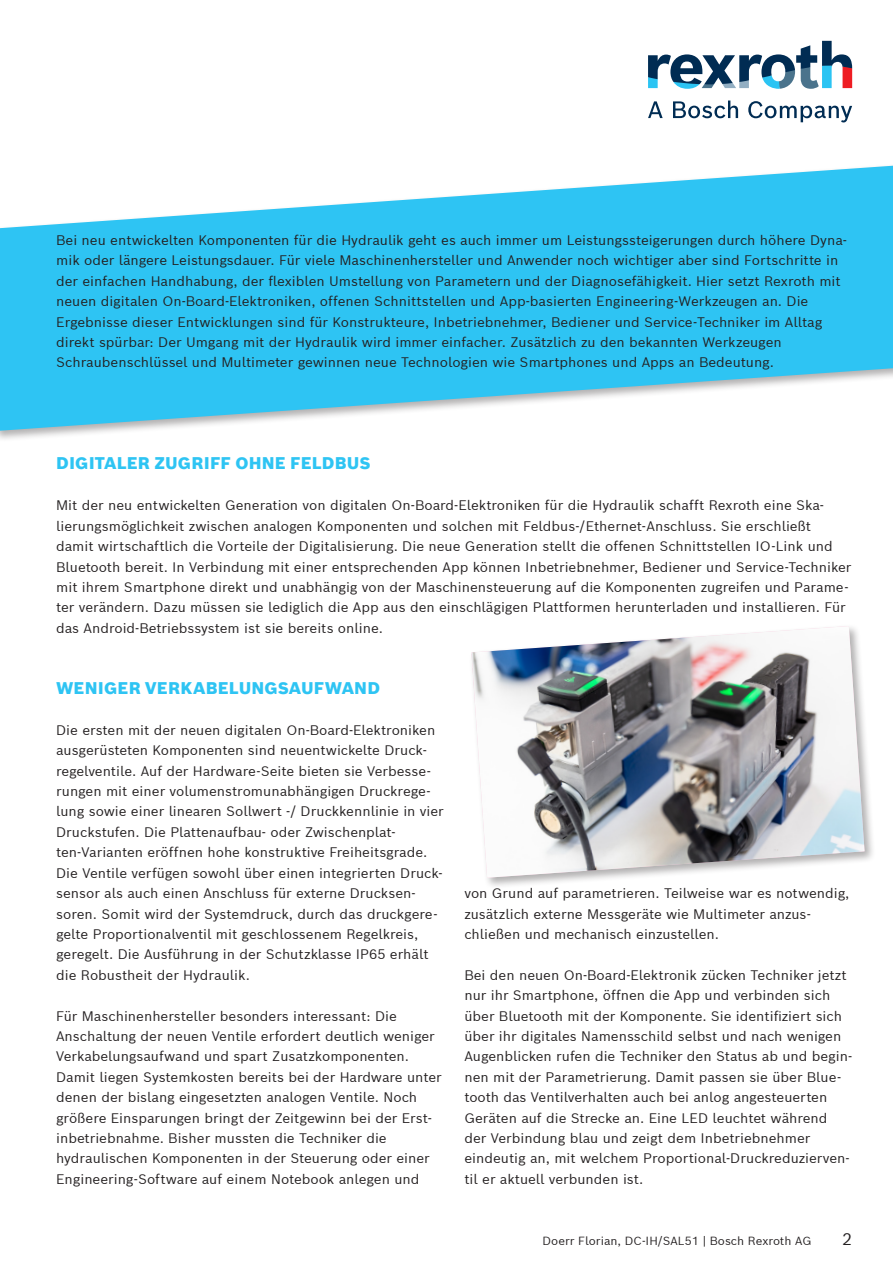
<style>
.page{position:relative;width:893px;height:1263px;background:#fff}
.page>*{position:absolute;margin:0;border:0;box-sizing:border-box;transform-origin:0 0}
._02_1_Subheadline_11{font:900 16.5px "Bosch Sans";letter-spacing:.01em;color:#2ec4f3}
._00_Page_No_11pt_Reg{font:16.5px "Bosch Sans";color:#231f20}
._03_Body_text_9pt_4{font:13.5px/20.4px "Bosch Sans";color:#231f20}
._00_Page_footer_7_7p{font:11.55px "Bosch Sans";color:#231f20}
</style>
<div class="page">
<svg style="left:648px;top:101px;width:15px;height:17px"></svg>
<svg style="left:673px;top:101px;width:65px;height:17px"></svg>
<svg style="left:748px;top:101px;width:104px;height:21px"></svg>
<svg style="left:648px;top:41px;width:204px;height:48px"></svg>
<svg style="left:0;top:166px;width:893px;height:265px;fill:#2ec4f3"></svg>
<div style="left:469px;top:624px;width:407px;height:265px;background:#231f20;opacity:.35"></div>
<img style="left:471px;top:626px;width:393px;height:252px">
<p class="_03_Body_text_9pt_4" style="left:56px;top:229px;width:792px">Bei neu entwickelten Komponenten für die Hydraulik geht es auch immer um Leistungssteigerungen durch höhere Dyna&shy;mik oder längere Leistungsdauer. Für viele Maschinenhersteller und Anwender noch wichtiger aber sind Fortschritte in der einfachen Handhabung, der flexiblen Umstellung von Parametern und der Diagnosefähigkeit. Hier setzt Rexroth mit neuen digitalen On-Board-Elektroniken, offenen Schnittstellen und App-basierten Engineering-Werkzeugen an. Die Ergebnisse dieser Entwicklungen sind für Konstrukteure, Inbetriebnehmer, Bediener und Service-Techniker im Alltag direkt spürbar: Der Umgang mit der Hydraulik wird immer einfacher. Zusätzlich zu den bekannten Werkzeugen Schraubenschlüssel und Multimeter gewinnen neue Technologien wie Smartphones und Apps an Bedeutung.</p>
<p class="_02_1_Subheadline_11" style="left:56px;top:453px;width:316px">DIGITALER ZUGRIFF OHNE FELDBUS</p>
<p class="_03_Body_text_9pt_4" style="left:56px;top:495px;width:797px">Mit der neu entwickelten Generation von digitalen On-Board-Elektroniken für die Hydraulik schafft Rexroth eine Ska&shy;lierungsmöglichkeit zwischen analogen Komponenten und solchen mit Feldbus-/Ethernet-Anschluss. Sie erschließt damit wirtschaftlich die Vorteile der Digitalisierung. Die neue Generation stellt die offenen Schnittstellen IO-Link und Bluetooth bereit. In Verbindung mit einer entsprechenden App können Inbetriebnehmer, Bediener und Service-Techniker mit ihrem Smartphone direkt und unabhängig von der Maschinensteuerung auf die Komponenten zugreifen und Parame&shy;ter verändern. Dazu müssen sie lediglich die App aus den einschlägigen Plattformen herunterladen und installieren. Für das Android-Betriebssystem ist sie bereits online.</p>
<p class="_02_1_Subheadline_11" style="left:56px;top:677px;width:325px">WENIGER VERKABELUNGSAUFWAND</p>
<p class="_03_Body_text_9pt_4" style="left:56px;top:719px;width:389px">Die ersten mit der neuen digitalen On-Board-Elektroniken ausgerüsteten Komponenten sind neuentwickelte Druck&shy;regelventile. Auf der Hardware-Seite bieten sie Verbesse&shy;rungen mit einer volumenstromunabhängigen Druckrege&shy;lung sowie einer linearen Sollwert -/ Druckkennlinie in vier Druckstufen. Die Plattenaufbau- oder Zwischenplat&shy;ten-Varianten eröffnen hohe konstruktive Freiheitsgrade.<br>Die Ventile verfügen sowohl über einen integrierten Druck&shy;sensor als auch einen Anschluss für externe Drucksen&shy;soren. Somit wird der Systemdruck, durch das druckgere&shy;gelte Proportionalventil mit geschlossenem Regelkreis, geregelt. Die Ausführung in der Schutzklasse IP65 erhält die Robustheit der Hydraulik.</p>
<p class="_03_Body_text_9pt_4" style="left:56px;top:1005px;width:387px">Für Maschinenhersteller besonders interessant: Die Anschaltung der neuen Ventile erfordert deutlich weniger Verkabelungsaufwand und spart Zusatzkomponenten.<br>Damit liegen Systemkosten bereits bei der Hardware unter denen der bislang eingesetzten analogen Ventile. Noch größere Einsparungen bringt der Zeitgewinn bei der Erst&shy;inbetriebnahme. Bisher mussten die Techniker die hydraulischen Komponenten in der Steuerung oder einer Engineering-Software auf einem Notebook anlegen und</p>
<p class="_03_Body_text_9pt_4" style="left:464px;top:882px;width:387px">von Grund auf parametrieren. Teilweise war es notwendig, zusätzlich externe Messgeräte wie Multimeter anzus&shy;chließen und mechanisch einzustellen.</p>
<p class="_03_Body_text_9pt_4" style="left:464px;top:964px;width:389px">Bei den neuen On-Board-Elektronik zücken Techniker jetzt nur ihr Smartphone, öffnen die App und verbinden sich über Bluetooth mit der Komponente. Sie identifiziert sich über ihr digitales Namensschild selbst und nach wenigen Augenblicken rufen die Techniker den Status ab und begin&shy;nen mit der Parametrierung. Damit passen sie über Blue&shy;tooth das Ventilverhalten auch bei anlog angesteuerten Geräten auf die Strecke an. Eine LED leuchtet während der Verbindung blau und zeigt dem Inbetriebnehmer eindeutig an, mit welchem Proportional-Druckreduzierven&shy;til er aktuell verbunden ist.</p>
<p class="_00_Page_footer_7_7p" style="left:542px;top:1233px;width:270px">Doerr Florian, DC-IH/SAL51 | Bosch Rexroth AG</p>
<p class="_00_Page_No_11pt_Reg" style="left:842px;top:1228px;width:12px">2</p>
</div>
